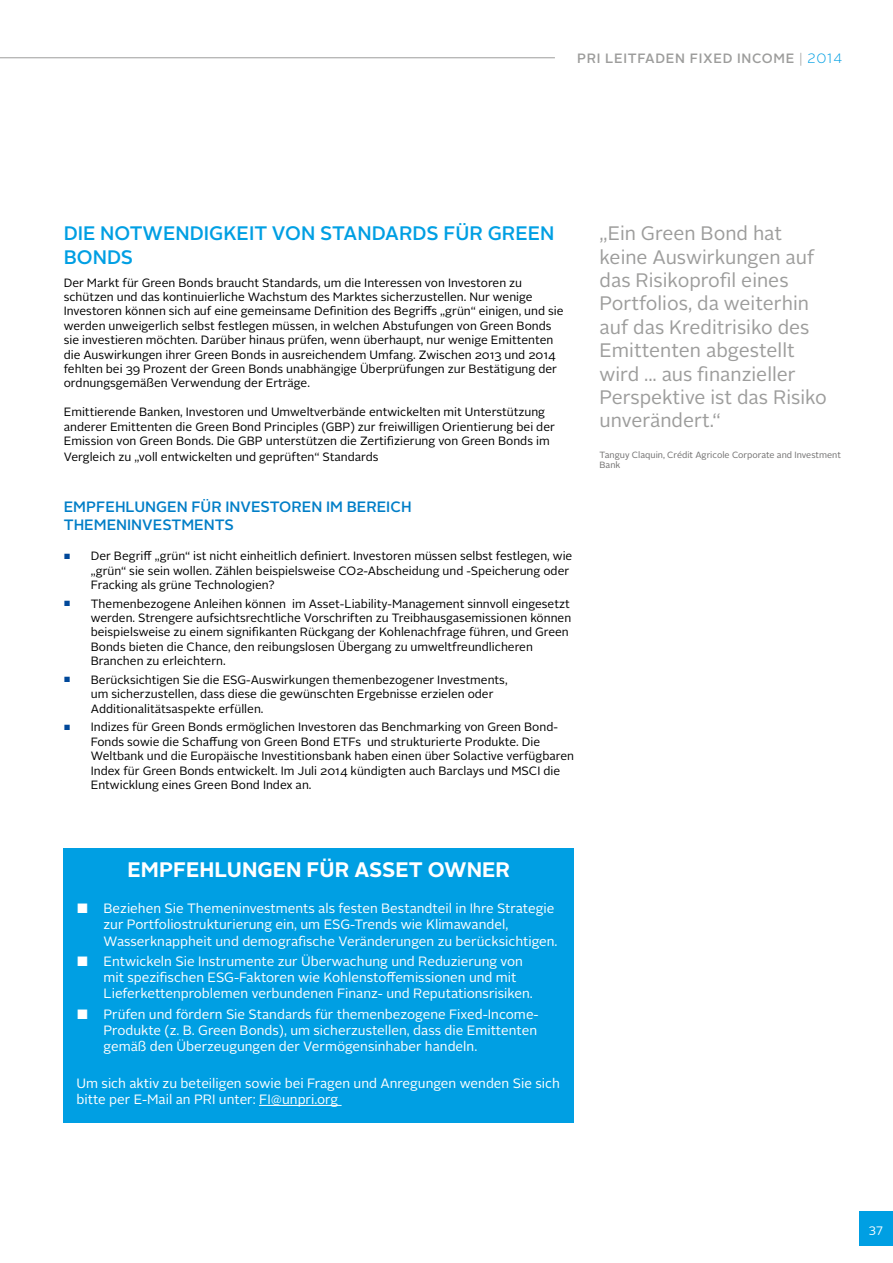
<style>
.page{position:relative;width:893px;height:1263px;background:#fff}
.page>*{position:absolute;margin:0;border:0;box-sizing:border-box;transform-origin:0 0}
.t1{font:700 21px "Alright Sans";color:#fff}
.t2{font:19.5px/23.4px "Alright Sans";color:#9d9d9c}
.t3{font:500 19.5px/23.4px "Alright Sans";color:#009fe3}
.t4{font:500 15px/18px "Alright Sans";color:#007ec7}
.t5{font:13.5px/16.2px "Alright Sans";color:#fff}
.t6{font:500 13.5px "Alright Sans";letter-spacing:.05em;color:#9d9d9c}
.t7{font:12px/14.4px "Alright Sans";color:#000}
.t8{font:12px "Alright Sans";color:#fff}
.t9{font:9px/10.8px "Alright Sans";color:#706f6f}
.s1{font-weight:300}
.s2{font-weight:300;color:#009fe3}
.s3{font-size:7.5px;color:#00489a}
</style>
<div class="page">
<hr style="left:0;top:57px;width:555px;height:1px;background:#9d9d9c">
<div style="left:859px;top:1212px;width:34px;height:34px;background:#009fe3"></div>
<div style="left:64px;top:848px;width:510px;height:275px;background:#009fe3"></div>
<hr style="left:259px;top:1105px;width:83px;height:1px;background:#fff">
<p class="t6" style="left:577px;top:49px;width:266px">PRI LEITFADEN FIXED INCOME <span class="s1">|</span> <span class="s2">2014</span></p>
<h2 class="t3" style="left:64px;top:222px;width:492px">DIE NOTWENDIGKEIT VON STANDARDS FÜR GREEN<br>BONDS</h2>
<p class="t7" style="left:64px;top:275px;width:501px">Der Markt für Green Bonds braucht Standards, um die Interessen von Investoren zu schützen und das kontinuierliche Wachstum des Marktes sicherzustellen. Nur wenige Investoren können sich auf eine gemeinsame Definition des Begriffs „grün“ einigen, und sie werden unweigerlich selbst festlegen müssen, in welchen Abstufungen von Green Bonds sie investieren möchten. Darüber hinaus prüfen, wenn überhaupt, nur wenige Emittenten die Auswirkungen ihrer Green Bonds in ausreichendem Umfang. Zwischen 2013 und 2014 fehlten bei 39 Prozent der Green Bonds unabhängige Überprüfungen zur Bestätigung der ordnungsgemäßen Verwendung der Erträge.</p>
<p class="t7" style="left:64px;top:405px;width:493px">Emittierende Banken, Investoren und Umweltverbände entwickelten mit Unterstützung anderer Emittenten die Green Bond Principles (GBP) zur freiwilligen Orientierung bei der<br>Emission von Green Bonds. Die GBP unterstützen die Zertifizierung von Green Bonds im</p>
<p class="t7" style="left:64px;top:450px;width:316px">Vergleich zu „voll entwickelten und geprüften“ Standards</p>
<p class="t4" style="left:64px;top:497px;width:349px">EMPFEHLUNGEN FÜR INVESTOREN IM BEREICH<br>THEMENINVESTMENTS</p>
<p class="t7" style="left:91px;top:549px;width:483px;text-indent:-27px"><span class="s3">■</span> Der Begriff „grün“ ist nicht einheitlich definiert. Investoren müssen selbst festlegen, wie „grün“ sie sein wollen. Zählen beispielsweise CO2-Abscheidung und -Speicherung oder<br>Fracking als grüne Technologien?</p>
<p class="t7" style="left:91px;top:596px;width:482px;text-indent:-27px"><span class="s3">■</span> Themenbezogene Anleihen können im Asset-Liability-Management sinnvoll eingesetzt werden. Strengere aufsichtsrechtliche Vorschriften zu Treibhausgasemissionen können beispielsweise zu einem signifikanten Rückgang der Kohlenachfrage führen, und Green Bonds bieten die Chance, den reibungslosen Übergang zu umweltfreundlicheren Branchen zu erleichtern.</p>
<p class="t7" style="left:91px;top:673px;width:418px;text-indent:-27px"><span class="s3">■</span> Berücksichtigen Sie die ESG-Auswirkungen themenbezogener Investments, um sicherzustellen, dass diese die gewünschten Ergebnisse erzielen oder<br>Additionalitätsaspekte erfüllen.</p>
<p class="t7" style="left:91px;top:720px;width:485px;text-indent:-27px"><span class="s3">■</span> Indizes für Green Bonds ermöglichen Investoren das Benchmarking von Green Bond-Fonds sowie die Schaffung von Green Bond ETFs und strukturierte Produkte. Die Weltbank und die Europäische Investitionsbank haben einen über Solactive verfügbaren Index für Green Bonds entwickelt. Im Juli 2014 kündigten auch Barclays und MSCI die Entwicklung eines Green Bond Index an.</p>
<h2 class="t2" style="left:600px;top:222px;width:229px">„Ein Green Bond hat keine Auswirkungen auf das Risikoprofil eines<br>Portfolios, da weiterhin auf das Kreditrisiko des<br>Emittenten abgestellt wird ... aus finanzieller<br>Perspektive ist das Risiko unverändert.“</h2>
<p class="t9" style="left:600px;top:449px;width:243px">Tanguy Claquin, Crédit Agricole Corporate and Investment<br>Bank</p>
<h1 class="t1" style="left:128px;top:855px;width:384px">EMPFEHLUNGEN FÜR ASSET OWNER</h1>
<p class="t5" style="left:104px;top:900px;width:455px;text-indent:-27px">■ Beziehen Sie Themeninvestments als festen Bestandteil in Ihre Strategie zur Portfoliostrukturierung ein, um ESG-Trends wie Klimawandel,<br>Wasserknappheit und demografische Veränderungen zu berücksichtigen.</p>
<p class="t5" style="left:104px;top:953px;width:431px;text-indent:-27px">■ Entwickeln Sie Instrumente zur Überwachung und Reduzierung von mit spezifischen ESG-Faktoren wie Kohlenstoffemissionen und mit<br>Lieferkettenproblemen verbundenen Finanz- und Reputationsrisiken.</p>
<p class="t5" style="left:104px;top:1006px;width:437px;text-align:justify;text-indent:-27px">■ Prüfen und fördern Sie Standards für themenbezogene Fixed-Income-Produkte (z. B. Green Bonds), um sicherzustellen, dass die Emittenten gemäß den Überzeugungen der Vermögensinhaber handeln.</p>
<p class="t5" style="left:77px;top:1075px;width:485px">Um sich aktiv zu beteiligen sowie bei Fragen und Anregungen wenden Sie sich bitte per E-Mail an PRI unter: FI@unpri.org</p>
<p class="t8" style="left:869px;top:1221px;width:16px">37</p>
</div>
